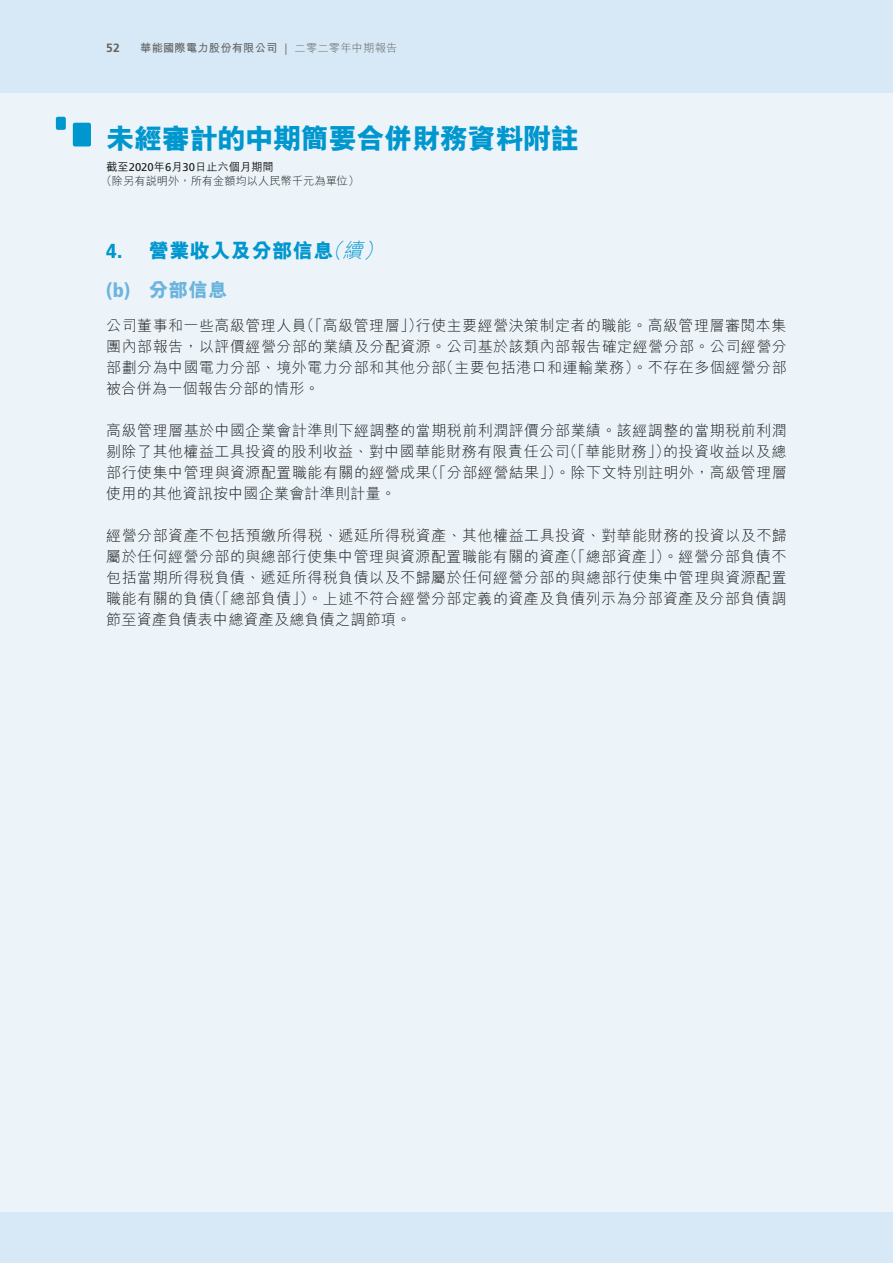
<style>
.page{position:relative;width:893px;height:1263px;background:#d7e9f6}
.page>*{position:absolute;margin:0;border:0;box-sizing:border-box;transform-origin:0 0}
.t1{font:800 28.5px "M Hei HK";letter-spacing:-.025em;color:#0096ce}
.t2{font:800 20.25px "M Hei HK";letter-spacing:.015em;color:#0096ce}
.t3{font:800 19.5px "M Hei HK";color:#6cb4dd}
.t4{font:300 15px/21px "M Hei HK";letter-spacing:.03em;color:#1c1c1b;text-align:justify}
.t5{font:700 12px "Frutiger LT Std";color:#636362}
.t6{font:300 11.25px/13.5px "M Hei HK";color:#1c1c1b}
.t7{font:700 11.25px "M Hei HK";letter-spacing:.015em;color:#636362}
.s1{font-family:"Frutiger LT Std";font-weight:300}
.s2{font-weight:300}
.s3{font-weight:500}
.s4{font-family:"Frutiger LT Std";font-weight:400}
.s5{font-family:"Frutiger LT Std";font-weight:900;font-stretch:condensed}
.s6{font-weight:300;font-style:italic}
</style>
<div class="page">
<div style="left:0;top:94px;width:893px;height:1118px;background:#ecf4fa"></div>
<div style="left:73px;top:123px;width:18px;height:23px;background:#0096ce;border-radius:2px"></div>
<div style="left:56px;top:117px;width:10px;height:13px;background:#0096ce;border-radius:2px"></div>
<p class="t5" style="left:106px;top:41px;width:15px">52</p>
<p class="t7" style="left:140px;top:40px;width:259px">華能國際電力股份有限公司 <span class="s1">|</span> <span class="s2">二零二零年中期報告</span></p>
<h1 class="t1" style="left:106px;top:119px;width:475px">未經審計的中期簡要合併財務資料附註</h1>
<p class="t6" style="left:101px;top:160px;width:260px;text-indent:6px"><span class="s3">截至</span><span class="s4">2020</span><span class="s3">年</span><span class="s4">6</span><span class="s3">月</span><span class="s4">30</span><span class="s3">日止六個月期間<br></span>（除另有說明外，所有金額均以人民幣千元為單位）</p>
<h2 class="t2" style="left:106px;top:237px;width:285px"><span class="s5">4.</span> 營業收入及分部信息<span class="s6">（續）</span></h2>
<h3 class="t3" style="left:106px;top:277px;width:123px"><span class="s5">(b)</span> 分部信息</h3>
<p class="t4" style="left:106px;top:314px;width:682px">公司董事和一些高級管理人員（「高級管理層」）行使主要經營決策制定者的職能。高級管理層審閱本集團內部報告，以評價經營分部的業績及分配資源。公司基於該類內部報告確定經營分部。公司經營分部劃分為中國電力分部、境外電力分部和其他分部（主要包括港口和運輸業務）。不存在多個經營分部被合併為一個報告分部的情形。</p>
<p class="t4" style="left:106px;top:419px;width:682px">高級管理層基於中國企業會計準則下經調整的當期稅前利潤評價分部業績。該經調整的當期稅前利潤剔除了其他權益工具投資的股利收益、對中國華能財務有限責任公司（「華能財務」）的投資收益以及總部行使集中管理與資源配置職能有關的經營成果（「分部經營結果」）。除下文特別註明外，高級管理層使用的其他資訊按中國企業會計準則計量。</p>
<p class="t4" style="left:106px;top:524px;width:682px">經營分部資產不包括預繳所得稅、遞延所得稅資產、其他權益工具投資、對華能財務的投資以及不歸屬於任何經營分部的與總部行使集中管理與資源配置職能有關的資產（「總部資產」）。經營分部負債不包括當期所得稅負債、遞延所得稅負債以及不歸屬於任何經營分部的與總部行使集中管理與資源配置職能有關的負債（「總部負債」）。上述不符合經營分部定義的資產及負債列示為分部資產及分部負債調節至資產負債表中總資產及總負債之調節項。</p>
</div>
